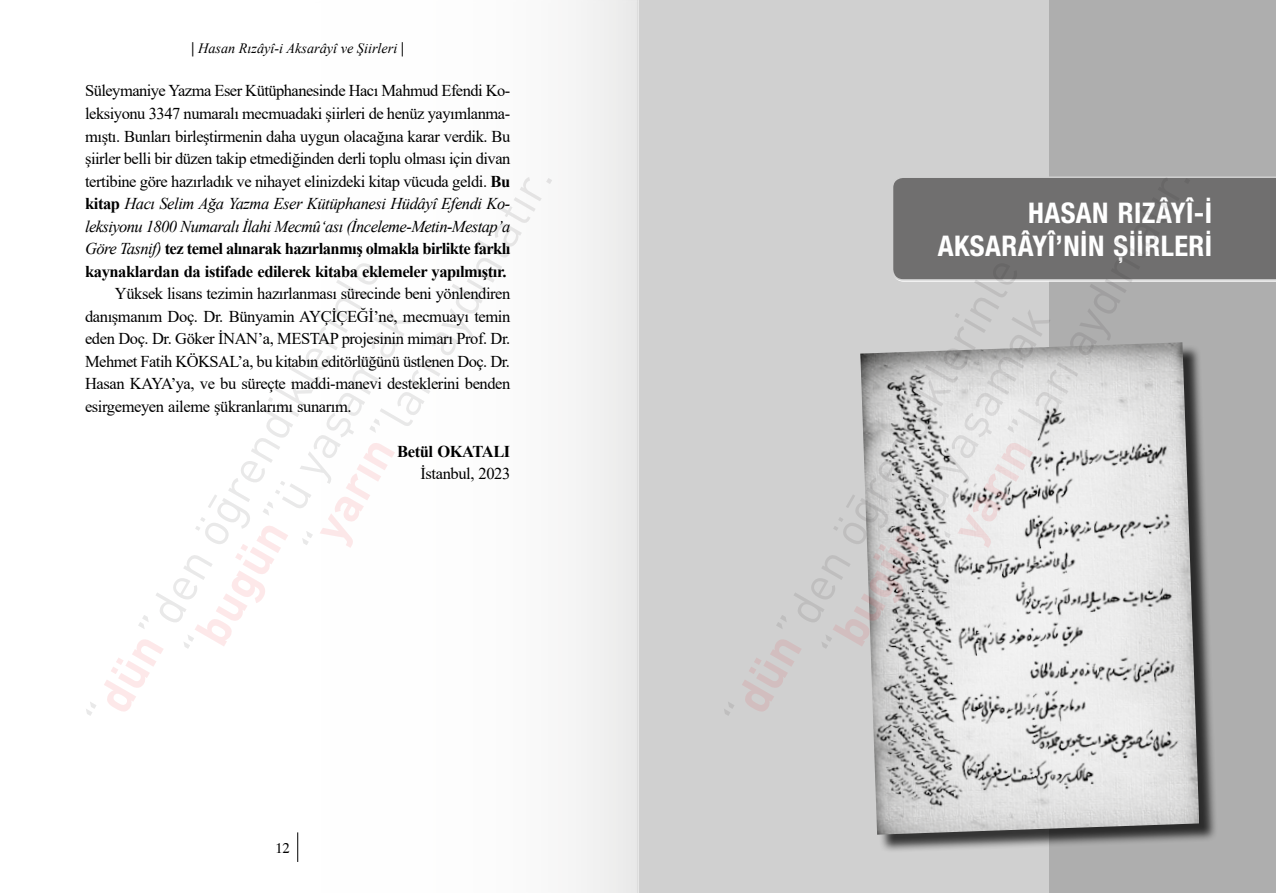
<style>
.page{position:relative;width:1276px;height:893px;background:#fff}
.page>*{position:absolute;margin:0;border:0;box-sizing:border-box;transform-origin:0 0}
.t1{font:700 condensed 28.5px/33px "Helvetica Neue LT Pro";letter-spacing:.015em;color:#fff;text-align:right}
.t2{font:16.5px/22.5px "Times New Roman";letter-spacing:-.025em;color:#000;text-align:justify}
.t3{font:700 16.5px "Times New Roman";letter-spacing:-.025em;color:#000}
.t4{font:italic 14.25px "Times New Roman";color:#000}
.t5{font:14.25px "DBY";color:#000}
.s1{font-weight:700;font-style:normal;font-size:15.75px}
.s2{font-weight:700}
.s3{font-style:italic}
</style>
<div class="page">
<div style="left:0;top:0;width:638px;height:893px;background:linear-gradient(to right,#fff,#f6f6f6)"></div>
<div style="left:639px;top:0;width:472px;height:893px;background:#d0d0d0"></div>
<div style="left:1049px;top:0;width:227px;height:893px;background:#aeaeae"></div>
<div style="left:863px;top:345px;width:354px;height:508px;background:#000;opacity:.75"></div>
<div style="left:893px;top:176px;width:383px;height:106px;background:#706f6f"></div>
<svg style="left:863px;top:345px;width:336px;height:490px"></svg>
<hr style="left:297px;top:832px;width:1px;height:30px;background:#000">
<svg style="left:369px;top:177px;width:183px;height:256px"></svg>
<svg style="left:183px;top:309px;width:230px;height:340px"></svg>
<svg style="left:138px;top:263px;width:241px;height:366px"></svg>
<svg style="left:104px;top:639px;width:60px;height:73px"></svg>
<svg style="left:86px;top:701px;width:11px;height:15px"></svg>
<svg style="left:1007px;top:177px;width:183px;height:256px"></svg>
<svg style="left:822px;top:309px;width:228px;height:340px"></svg>
<svg style="left:776px;top:263px;width:241px;height:366px"></svg>
<svg style="left:742px;top:639px;width:59px;height:72px"></svg>
<svg style="left:724px;top:702px;width:10px;height:14px"></svg>
<p class="t4" style="left:191px;top:39px;width:215px"><span class="s1">|</span> Hasan Rızâyî-i Aksarâyî ve Şiirleri <span class="s1">|</span></p>
<p class="t2" style="left:85px;top:79px;width:427px">Süleymaniye Yazma Eser Kütüphanesinde Hacı Mahmud Efendi Ko&shy;leksiyonu 3347 numaralı mecmuadaki şiirleri de henüz yayımlanma&shy;mıştı. Bunları birleştirmenin daha uygun olacağına karar verdik. Bu şiirler belli bir düzen takip etmediğinden derli toplu olması için divan tertibine göre hazırladık ve nihayet elinizdeki kitap vücuda geldi. <span class="s2">Bu kitap</span> <span class="s3">Hacı Selim Ağa Yazma Eser Kütüphanesi Hüdâyî Efendi Ko&shy;leksiyonu 1800 Numaralı İlahi Mecmû‘ası (İnceleme-Metin-Mestap’a Göre Tasnif)</span> <span class="s2">tez temel alınarak hazırlanmış olmakla birlikte farklı kaynaklardan da istifade edilerek kitaba eklemeler yapılmıştır.</span></p>
<p class="t2" style="left:85px;top:282px;width:427px;text-indent:30px">Yüksek lisans tezimin hazırlanması sürecinde beni yönlendiren danışmanım Doç. Dr. Bünyamin AYÇİÇEĞİ’ne, mecmuayı temin eden Doç. Dr. Göker İNAN’a, MESTAP projesinin mimarı Prof. Dr.<br>Mehmet Fatih KÖKSAL’a, bu kitabın editörlüğünü üstlenen Doç. Dr.<br>Hasan KAYA’ya, ve bu süreçte maddi-manevi desteklerini benden esirgemeyen aileme şükranlarımı sunarım.</p>
<p class="t3" style="left:397px;top:439px;width:115px">Betül OKATALI</p>
<p class="t2" style="left:420px;top:462px;width:91px">İstanbul, 2023</p>
<p class="t5" style="left:275px;top:839px;width:16px">12</p>
<h1 class="t1" style="left:937px;top:196px;width:276px">HASAN RIZÂYÎ-İ<br>AKSARÂYÎ’NİN ŞİİRLERİ</h1>
</div>
